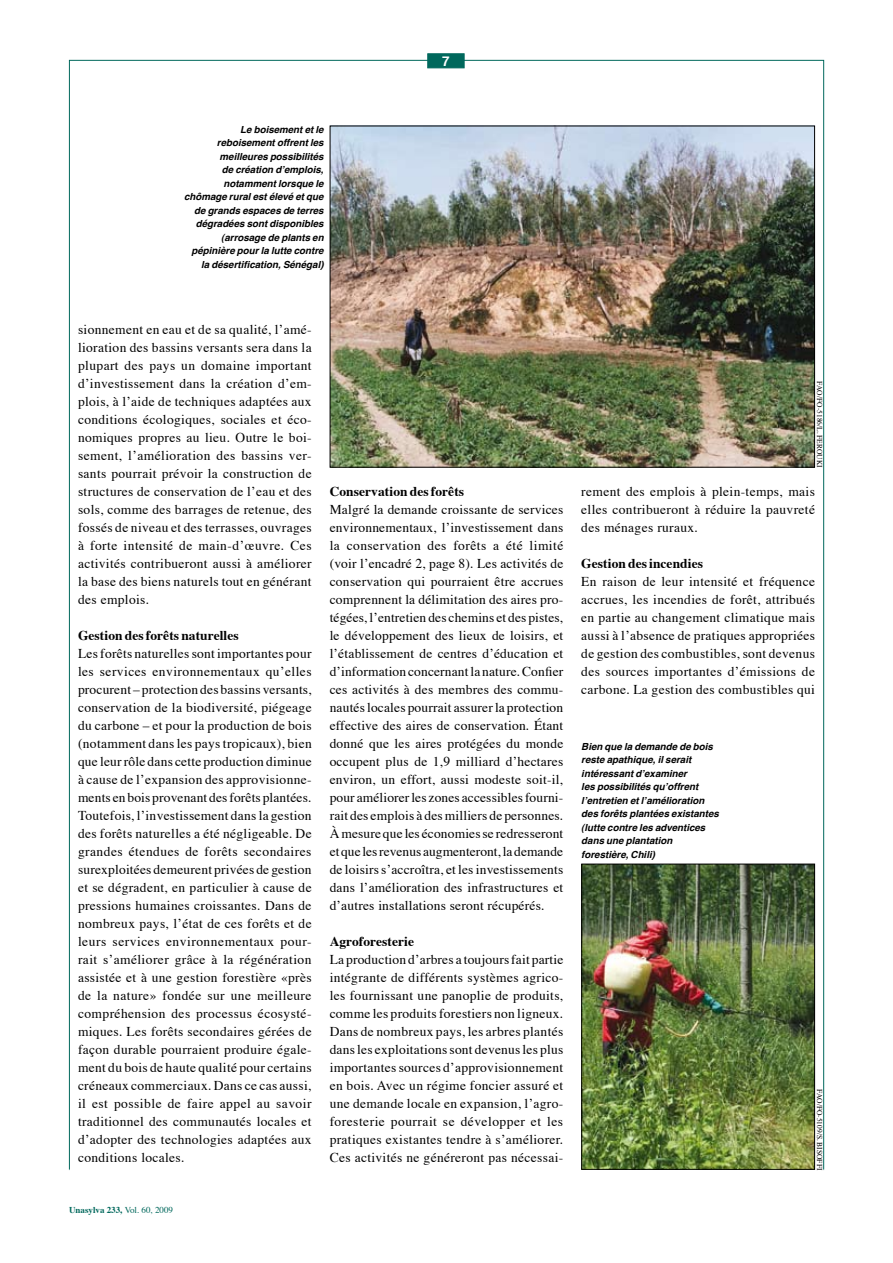
<style>
.page{position:relative;width:893px;height:1263px;background:#fff}
.page>*{position:absolute;margin:0;border:0;box-sizing:border-box;transform-origin:0 0}
.t1{font:13.5px/18px "Times";letter-spacing:.025em;color:#000;text-align:justify}
.t2{font:700 13.5px "Times";letter-spacing:.005em;color:#000}
.t3{font:700 13.5px "Helvetica";color:#fff}
.t4{font:italic 700 9.75px/13.5px "Helvetica";color:#000;text-align:right}
.t5{font:700 9px "Times";color:#00685c}
.t6{font:7.5px "Times";color:#000}
.s1{font-weight:400}
</style>
<div class="page">
<div style="left:428px;top:54px;width:36px;height:14px;background:#00685c;border:1px solid #00685c"></div>
<img style="left:332px;top:128px;width:481px;height:338px">
<img style="left:583px;top:866px;width:230px;height:302px">
<div style="left:581px;top:864px;width:234px;height:306px;border:1px solid #000"></div>
<p class="t3" style="left:442px;top:50px;width:9px">7</p>
<p class="t4" style="left:184px;top:123px;width:141px">Le boisement et le reboisement offrent les meilleures possibilités<br>de création d’emplois, notamment lorsque le chômage rural est élevé et que de grands espaces de terres dégradées sont disponibles (arrosage de plants en pépinière pour la lutte contre la désertification, Sénégal)</p>
<p class="t1" style="left:78px;top:321px;width:235px">sionnement en eau et de sa qualité, l’amé&shy;lioration des bassins versants sera dans la plupart des pays un domaine important d’investissement dans la création d’em&shy;plois, à l’aide de techniques adaptées aux conditions écologiques, sociales et éco&shy;nomiques propres au lieu. Outre le boi&shy;sement, l’amélioration des bassins ver&shy;sants pourrait prévoir la construction de structures de conservation de l’eau et des sols, comme des barrages de retenue, des fossés de niveau et des terrasses, ouvrages à forte intensité de main-d’œuvre. Ces activités contribueront aussi à améliorer la base des biens naturels tout en générant des emplois.</p>
<p class="t2" style="left:78px;top:626px;width:162px">Gestion des forêts naturelles</p>
<p class="t1" style="left:78px;top:645px;width:235px">Les forêts naturelles sont importantes pour les services environnementaux qu’elles procurent – protection des bassins versants, conservation de la biodiversité, piégeage du carbone – et pour la production de bois (notamment dans les pays tropicaux), bien que leur rôle dans cette production diminue à cause de l’expansion des approvisionne&shy;ments en bois provenant des forêts plantées.<br>Toutefois, l’investissement dans la gestion des forêts naturelles a été négligeable. De grandes étendues de forêts secondaires surexploitées demeurent privées de gestion et se dégradent, en particulier à cause de pressions humaines croissantes. Dans de nombreux pays, l’état de ces forêts et de leurs services environnementaux pour&shy;rait s’améliorer grâce à la régénération assistée et à une gestion forestière «près de la nature» fondée sur une meilleure compréhension des processus écosysté&shy;miques. Les forêts secondaires gérées de façon durable pourraient produire égale&shy;ment du bois de haute qualité pour certains créneaux commerciaux. Dans ce cas aussi, il est possible de faire appel au savoir traditionnel des communautés locales et d’adopter des technologies adaptées aux conditions locales.</p>
<p class="t5" style="left:69px;top:1204px;width:106px">Unasylva 233, <span class="s1">Vol. 60, 2009</span></p>
<p class="t2" style="left:330px;top:482px;width:136px">Conservation des forêts</p>
<p class="t1" style="left:330px;top:501px;width:235px">Malgré la demande croissante de services environnementaux, l’investissement dans la conservation des forêts a été limité (voir l’encadré 2, page 8). Les activités de conservation qui pourraient être accrues comprennent la délimitation des aires pro&shy;tégées, l’entretien des chemins et des pistes, le développement des lieux de loisirs, et l’établissement de centres d’éducation et d’information concernant la nature. Confier ces activités à des membres des commu&shy;nautés locales pourrait assurer la protection effective des aires de conservation. Étant donné que les aires protégées du monde occupent plus de 1,9 milliard d’hectares environ, un effort, aussi modeste soit-il, pour améliorer les zones accessibles fourni&shy;rait des emplois à des milliers de personnes.<br>À mesure que les économies se redresseront et que les revenus augmenteront, la demande de loisirs s’accroîtra, et les investissements dans l’amélioration des infrastructures et d’autres installations seront récupérés.</p>
<p class="t2" style="left:330px;top:932px;width:86px">Agroforesterie</p>
<p class="t1" style="left:330px;top:951px;width:235px">La production d’arbres a toujours fait partie intégrante de différents systèmes agrico&shy;les fournissant une panoplie de produits, comme les produits forestiers non ligneux.<br>Dans de nombreux pays, les arbres plantés dans les exploitations sont devenus les plus importantes sources d’approvisionnement en bois. Avec un régime foncier assuré et une demande locale en expansion, l’agro&shy;foresterie pourrait se développer et les pratiques existantes tendre à s’améliorer.<br>Ces activités ne généreront pas nécessai-</p>
<p class="t6" style="left:824px;top:381px;width:87px;rotate:90deg">FAO/FO-5186/L. Ferouki</p>
<p class="t1" style="left:581px;top:483px;width:235px">rement des emplois à plein-temps, mais elles contribueront à réduire la pauvreté des ménages ruraux.</p>
<p class="t2" style="left:581px;top:554px;width:123px">Gestion des incendies</p>
<p class="t1" style="left:581px;top:573px;width:235px">En raison de leur intensité et fréquence accrues, les incendies de forêt, attribués en partie au changement climatique mais aussi à l’absence de pratiques appropriées de gestion des combustibles, sont devenus des sources importantes d’émissions de carbone. La gestion des combustibles qui</p>
<p class="t4" style="left:581px;top:739px;width:139px;text-align:left">Bien que la demande de bois reste apathique, il serait intéressant d’examiner<br>les possibilités qu’offrent l’entretien et l’amélioration des forêts plantées existantes (lutte contre les adventices dans une plantation forestière, Chili)</p>
<p class="t6" style="left:824px;top:1089px;width:82px;rotate:90deg">FAO/FO-5109/S. Bisoffi</p>
</div>
